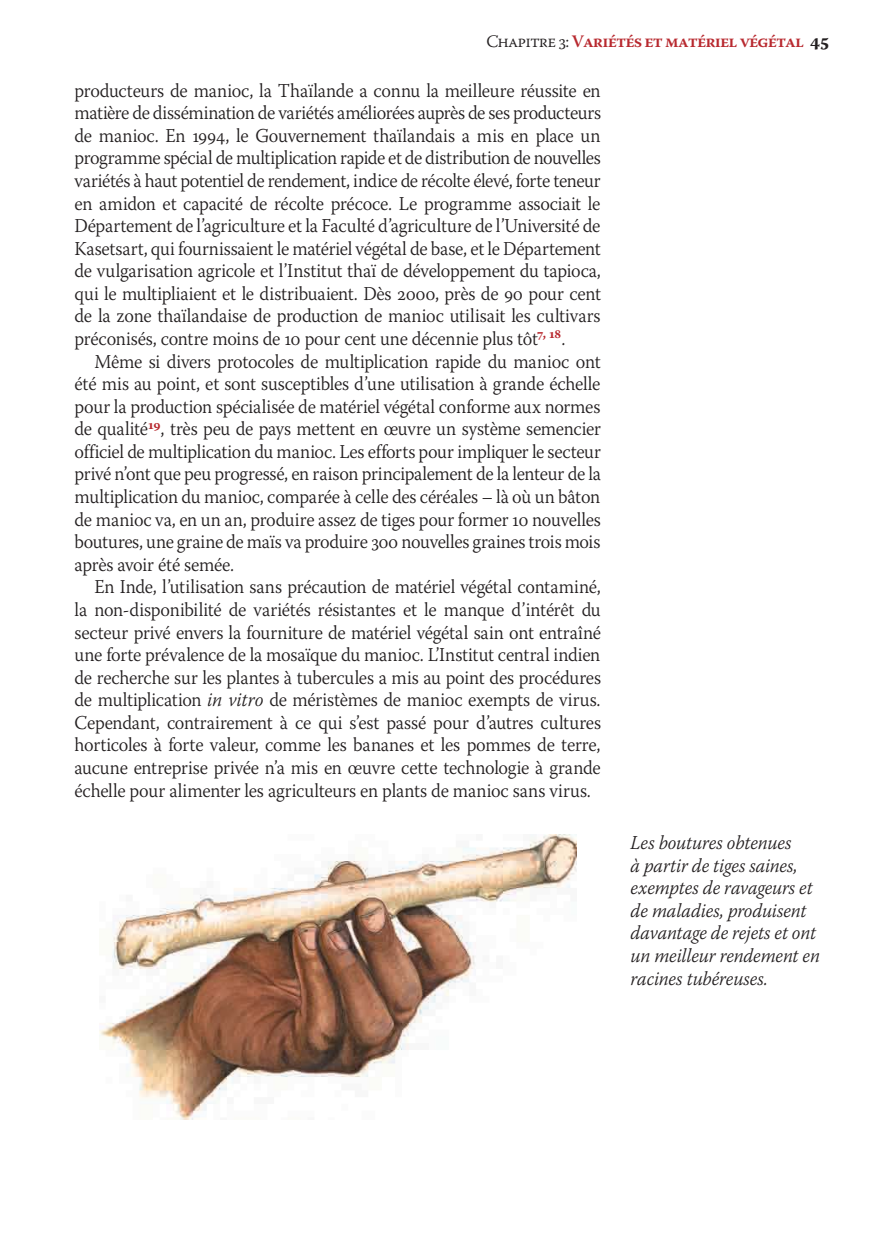
<style>
.page{position:relative;width:874px;height:1241px;background:#fff}
.page>*{position:absolute;margin:0;border:0;box-sizing:border-box;transform-origin:0 0}
.t1{font:300 19.6px/22.6px "Warnock Pro";letter-spacing:-.015em;color:#231f20;text-align:justify;scale:.94 1}
.t2{font:italic 300 19.6px/22.6px "Warnock Pro";letter-spacing:-.01em;color:#231f20;scale:.94 1}
.t3{font:600 17.5px "Warnock Pro";letter-spacing:-.05em;color:#b8292f}
.s1{font-weight:300;color:#231f20}
.s2{font-weight:700;font-size:19.25px;color:#231f20}
.s3{font-style:italic}
</style>
<div class="page">
<img style="left:99px;top:835px;width:477px;height:284px">
<p class="t3" style="left:486px;top:34px;width:344px"><span class="s1">Chapitre 3:</span> Variétés et matériel végétal <span class="s2">45</span></p>
<p class="t1" style="left:75px;top:81px;width:561px">producteurs de manioc, la Thaïlande a connu la meilleure réussite en matière de dissémination de variétés améliorées auprès de ses producteurs de manioc. En 1994, le Gouvernement thaïlandais a mis en place un programme spécial de multiplication rapide et de distribution de nouvelles variétés à haut potentiel de rendement, indice de récolte élevé, forte teneur en amidon et capacité de récolte précoce. Le programme associait le Département de l’agriculture et la Faculté d’agriculture de l’Université de Kasetsart, qui fournissaient le matériel végétal de base, et le Département de vulgarisation agricole et l’Institut thaï de développement du tapioca, qui le multipliaient et le distribuaient. Dès 2000, près de 90 pour cent de la zone thaïlandaise de production de manioc utilisait les cultivars préconisés, contre moins de 10 pour cent une décennie plus tôt<sup>7,</sup> <sup>18</sup>.</p>
<p class="t1" style="left:75px;top:352px;width:561px;text-indent:20px">Même si divers protocoles de multiplication rapide du manioc ont été mis au point, et sont susceptibles d’une utilisation à grande échelle pour la production spécialisée de matériel végétal conforme aux normes de qualité<sup>19</sup>, très peu de pays mettent en œuvre un système semencier officiel de multiplication du manioc. Les efforts pour impliquer le secteur privé n’ont que peu progressé, en raison principalement de la lenteur de la multiplication du manioc, comparée à celle des céréales – là où un bâton de manioc va, en un an, produire assez de tiges pour former 10 nouvelles boutures, une graine de maïs va produire 300 nouvelles graines trois mois après avoir été semée.</p>
<p class="t1" style="left:75px;top:577px;width:561px;text-indent:20px">En Inde, l’utilisation sans précaution de matériel végétal contaminé, la non-disponibilité de variétés résistantes et le manque d’intérêt du secteur privé envers la fourniture de matériel végétal sain ont entraîné une forte prévalence de la mosaïque du manioc. L’Institut central indien de recherche sur les plantes à tubercules a mis au point des procédures de multiplication <span class="s3">in vitro</span> de méristèmes de manioc exempts de virus.<br>Cependant, contrairement à ce qui s’est passé pour d’autres cultures horticoles à forte valeur, comme les bananes et les pommes de terre, aucune entreprise privée n’a mis en œuvre cette technologie à grande échelle pour alimenter les agriculteurs en plants de manioc sans virus.</p>
<p class="t2" style="left:630px;top:833px;width:203px">Les boutures obtenues<br>à partir de tiges saines, exemptes de ravageurs et de maladies, produisent davantage de rejets et ont un meilleur rendement en racines tubéreuses.</p>
</div>
